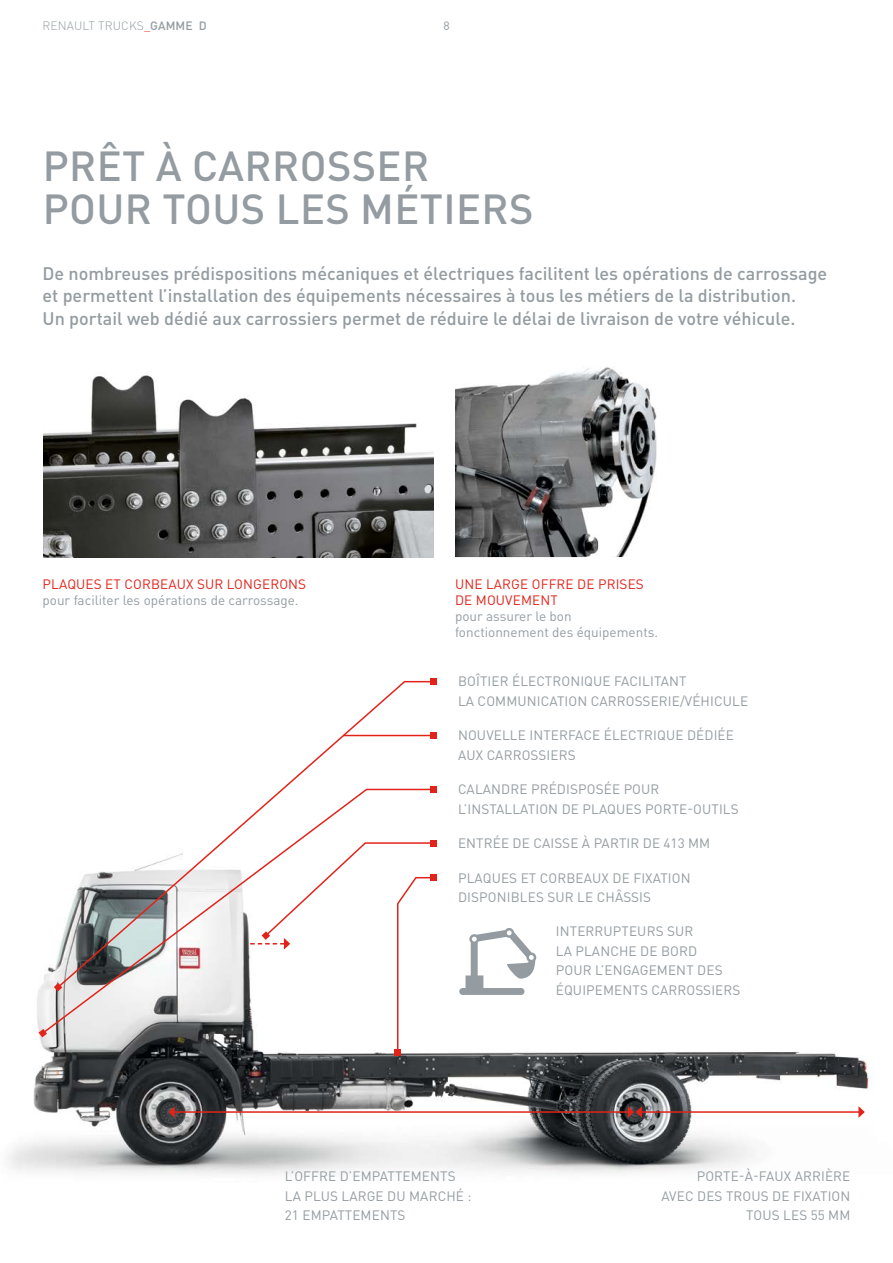
<style>
.page{position:relative;width:893px;height:1263px;background:#fff}
.page>*{position:absolute;margin:0;border:0;box-sizing:border-box;transform-origin:0 0}
.t1{font:500 41.55px/43.5px "DIN Pro";letter-spacing:.01em;color:#949ca1}
.t2{font:500 18px/22.5px "DIN Pro";color:#949ca1}
.t3{font:13.5px/19.5px "DIN Pro";letter-spacing:.01em;color:#949ca1}
.t4{font:13.5px/16.2px "DIN Pro";letter-spacing:.01em;color:#e2231a}
.t5{font:300 12px "DIN Pro";letter-spacing:.01em;color:#949ca1}
.t6{font:500 12px "DIN Pro";color:#949ca1}
.t7{font:12px "DIN Pro";color:#949ca1}
.s1{color:#e2231a}
.s2{font-weight:500}
</style>
<div class="page">
<img style="left:8px;top:840px;width:866px;height:334px">
<img style="left:43px;top:375px;width:391px;height:182px">
<svg style="left:459px;top:928px;width:77px;height:67px"></svg>
<img style="left:455px;top:367px;width:202px;height:190px">
<hr style="left:174px;top:1111px;width:454px;height:2px;background:#e2231a">
<svg style="left:169px;top:1106px;width:6px;height:12px"></svg>
<hr style="left:641px;top:1111px;width:218px;height:2px;background:#e2231a">
<svg style="left:858px;top:1106px;width:7px;height:12px"></svg>
<svg style="left:628px;top:1106px;width:14px;height:12px"></svg>
<svg style="left:283px;top:680px;width:152px;height:108px"></svg>
<svg style="left:430px;top:679px;width:6px;height:6px"></svg>
<svg style="left:41px;top:788px;width:394px;height:247px"></svg>
<svg style="left:430px;top:786px;width:6px;height:6px"></svg>
<svg style="left:39px;top:1029px;width:8px;height:8px"></svg>
<hr style="left:343px;top:735px;width:90px;height:1px;background:#e2231a">
<svg style="left:430px;top:732px;width:6px;height:6px"></svg>
<svg style="left:250px;top:840px;width:186px;height:216px"></svg>
<p class="t5" style="left:43px;top:18px;width:131px">RENAULT TR UCKS<span class="s1">_</span><span class="s2">gamme</span></p>
<p class="t6" style="left:199px;top:18px;width:9px">D</p>
<p class="t7" style="left:443px;top:18px;width:8px">8</p>
<h1 class="t1" style="left:43px;top:142px;width:492px">Prêt à carrosser pour tous les métiers</h1>
<p class="t2" style="left:43px;top:261px;width:786px">De nombreuses prédispositions mécaniques et électriques facilitent les opérations de carrossage et permettent l’installation des équipements nécessaires à tous les métiers de la distribution.<br>U n portail web dédié aux carrossiers permet de réduire le délai de livraison de votre véhicule.</p>
<p class="t4" style="left:43px;top:575px;width:265px">PLAQUES ET CORBEAUX SUR LONGERONS</p>
<p class="t3" style="left:43px;top:590px;width:258px">POUR FACILITER LES OPÉRATIONS DE CARROSSAGE.</p>
<p class="t4" style="left:455px;top:575px;width:190px">U NE LARGE OFFRE DE PRISES<br>DE MOUVEMENT</p>
<p class="t3" style="left:455px;top:607px;width:205px;line-height:16.2px">POUR ASSURER LE BON<br>FONCTIONNEMENT DES ÉQUIPEMENTS.</p>
<p class="t3" style="left:458px;top:671px;width:292px">BOÎTIER ÉLECTRONIQUE FACILITANT<br>LA COMMUNICATION CARROSSERIE/VÉHICULE</p>
<p class="t3" style="left:458px;top:725px;width:277px">NOUVELLE INTERFACE ÉLECTRIQUE DÉDIÉE<br>AUX CARROSSIERS</p>
<p class="t3" style="left:458px;top:779px;width:282px">CALANDRE PRÉDISPOSÉE POUR<br>L’INSTALLATION DE PLAQUES PORTE-OUTILS</p>
<p class="t3" style="left:458px;top:833px;width:254px">ENTRÉE DE CAISSE À PARTIR DE 413 MM</p>
<p class="t3" style="left:458px;top:867px;width:234px">PLAQUES ET CORBEAUX DE FIXATION<br>DISPONIBLES SUR LE CHÂSSIS</p>
<p class="t3" style="left:556px;top:921px;width:186px">INTERRUPTEURS SUR<br>LA PLANCHE DE BORD<br>POUR L’ENGAGEMENT DES<br>ÉQUIPEMENTS CARROSSIERS</p>
<p class="t3" style="left:285px;top:1166px;width:188px">L’OFFRE D’EMPATTEMENTS<br>LA PLUS LARGE DU MARCHÉ :<br>21 EMPATTEMENTS</p>
<p class="t3" style="left:661px;top:1166px;width:191px;text-align:right">PORTE-À-FAUX ARRIÈ RE<br>AVEC DES TROUS DE FIXATION<br>TOUS LES 55 MM</p>
</div>
